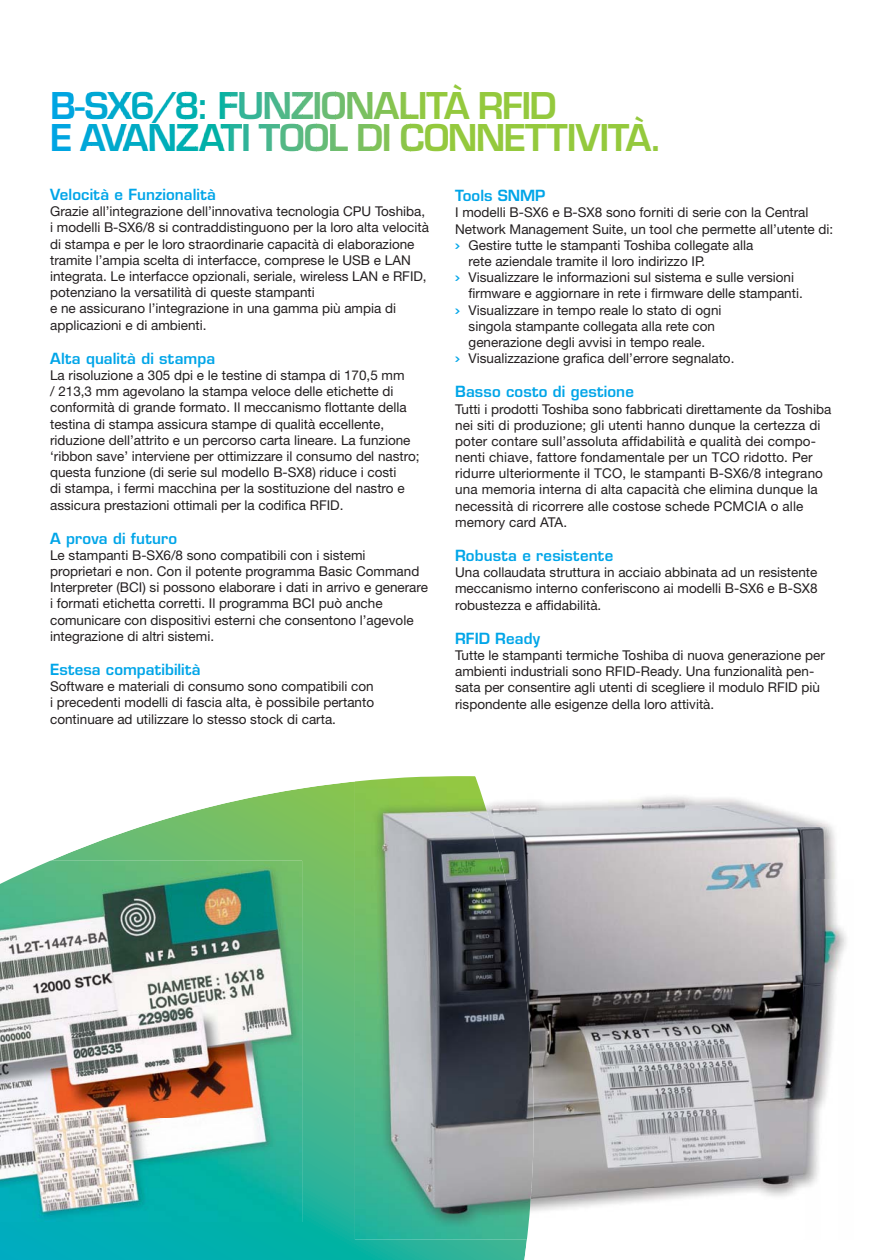
<style>
.page{position:relative;width:887px;height:1260px;background:#fff}
.page>*{position:absolute;margin:0;border:0;box-sizing:border-box;transform-origin:0 0}
.t1{font:600 36px/32.4px "Eurostile LT Std";letter-spacing:-.04em;color:#94c93d}
.t2{font:600 15px "Eurostile LT Std";letter-spacing:.01em;color:#00a5e8}
.t3{font:13.5px/16.2px "Helvetica Neue LT Std";color:#231f20}
.s1{color:#00a5e8}
.s2{color:#00a7dd}
.s3{color:#00a7d9}
.s4{color:#00a9d0}
.s5{color:#00abc3}
.s6{color:#00acbe}
.s7{color:#00aeb3}
.s8{color:#00b0aa}
.s9{color:#00b2a3}
.s10{color:#2bb39b}
.s11{color:#42b590}
.s12{color:#56b884}
.s13{color:#62ba7b}
.s14{color:#69bc74}
.s15{color:#74be68}
.s16{color:#81c256}
.s17{color:#8bc54a}
.s18{color:#91c842}
.s19{color:#93c83e}
.s20{color:#00a7da}
.s21{color:#00a9d1}
.s22{color:#00aaca}
.s23{color:#00b0ab}
.s24{color:#00b2a2}
.s25{color:#2fb399}
.s26{color:#3db593}
.s27{color:#53b886}
.s28{color:#5eba7d}
.s29{color:#6bbc72}
.s30{color:#7ac060}
.s31{color:#83c256}
.s32{color:#93c83f}
.s33{font-family:"Chevron";color:#00a5e8}
</style>
<div class="page">
<svg style="left:0;top:776px;width:527px;height:484px"></svg>
<img style="left:0;top:861px;width:302px;height:361px">
<img style="left:544px;top:827px;width:292px;height:52px">
<img style="left:544px;top:879px;width:302px;height:332px">
<img style="left:355px;top:777px;width:189px;height:462px">
<h1 class="t1" style="left:50px;top:92px;width:614px"><span class="s1">B</span><span class="s2">-</span><span class="s3">S</span><span class="s4">X</span><span class="s5">6</span><span class="s6">/</span><span class="s7">8</span><span class="s8">:</span> <span class="s9">F</span><span class="s10">U</span><span class="s11">N</span><span class="s12">Z</span><span class="s13">I</span><span class="s14">O</span><span class="s15">N</span><span class="s16">A</span><span class="s17">L</span><span class="s18">I</span><span class="s19">T</span>À RFID<br><span class="s1">E</span> <span class="s20">A</span><span class="s21">V</span><span class="s22">A</span><span class="s6">N</span><span class="s7">Z</span><span class="s23">A</span><span class="s24">T</span><span class="s25">I</span> <span class="s26">T</span><span class="s27">O</span><span class="s28">O</span><span class="s29">L</span> <span class="s30">D</span><span class="s31">I</span> <span class="s17">C</span><span class="s32">O</span>NNETTIVITÀ.</h1>
<p class="t2" style="left:50px;top:188px;width:167px">Velocità e Funzionalità</p>
<p class="t3" style="left:50px;top:204px;width:380px">Grazie all’integrazione dell’innovativa tecnologia CPU Toshiba, i modelli B-SX6/8 si contraddistinguono per la loro alta velocità di stampa e per le loro straordinarie capacità di elaborazione tramite l’ampia scelta di interfacce, comprese le USB e LAN integrata. Le interfacce opzionali, seriale, wireless LAN e RFID, potenziano la versatilità di queste stampanti<br>e ne assicurano l’integrazione in una gamma più ampia di applicazioni e di ambienti.</p>
<p class="t2" style="left:50px;top:352px;width:167px">Alta qualità di stampa</p>
<p class="t3" style="left:50px;top:368px;width:371px">La risoluzione a 305 dpi e le testine di stampa di 170,5 mm<br>/ 213,3 mm agevolano la stampa veloce delle etichette di conformità di grande formato. Il meccanismo flottante della testina di stampa assicura stampe di qualità eccellente, riduzione dell’attrito e un percorso carta lineare. La funzione ‘ribbon save’ interviene per ottimizzare il consumo del nastro; questa funzione (di serie sul modello B-SX8) riduce i costi<br>di stampa, i fermi macchina per la sostituzione del nastro e assicura prestazioni ottimali per la codifica RFID.</p>
<p class="t2" style="left:50px;top:532px;width:129px">A prova di futuro</p>
<p class="t3" style="left:50px;top:548px;width:379px">Le stampanti B-SX6/8 sono compatibili con i sistemi proprietari e non. Con il potente programma Basic Command Interpreter (BCI) si possono elaborare i dati in arrivo e generare i formati etichetta corretti. Il programma BCI può anche comunicare con dispositivi esterni che consentono l’agevole integrazione di altri sistemi.</p>
<p class="t2" style="left:50px;top:663px;width:152px">Estesa compatibilità</p>
<p class="t3" style="left:50px;top:679px;width:325px;text-align:justify">Software e materiali di consumo sono compatibili con i precedenti modelli di fascia alta, è possibile pertanto continuare ad utilizzare lo stesso stock di carta.</p>
<p class="t2" style="left:455px;top:190px;width:92px">Tools SNMP</p>
<p class="t3" style="left:455px;top:206px;width:380px">I modelli B-SX6 e B-SX8 sono forniti di serie con la Central<br>Network Management Suite, un tool che permette all’utente di:</p>
<p class="t3" style="left:468px;top:238px;width:286px;text-indent:-13px"><span class="s33">•</span> Gestire tutte le stampanti Toshiba collegate alla rete aziendale tramite il loro indirizzo IP.</p>
<p class="t3" style="left:468px;top:270px;width:336px;text-indent:-13px"><span class="s33">•</span> Visualizzare le informazioni sul sistema e sulle versioni firmware e aggiornare in rete i firmware delle stampanti.</p>
<p class="t3" style="left:455px;top:303px;width:268px;text-align:center"><span class="s33">•</span> Visualizzare in tempo reale lo stato di ogni singola stampante collegata alla rete con generazione degli avvisi in tempo reale.</p>
<p class="t3" style="left:455px;top:351px;width:281px"><span class="s33">•</span> Visualizzazione grafica dell’errore segnalato.</p>
<p class="t2" style="left:455px;top:386px;width:180px">Basso costo di gestione</p>
<p class="t3" style="left:455px;top:402px;width:378px">Tutti i prodotti Toshiba sono fabbricati direttamente da Toshiba nei siti di produzione; gli utenti hanno dunque la certezza di poter contare sull’assoluta affidabilità e qualità dei compo&shy;nenti chiave, fattore fondamentale per un TCO ridotto. Per ridurre ulteriormente il TCO, le stampanti B-SX6/8 integrano una memoria interna di alta capacità che elimina dunque la necessità di ricorrere alle costose schede PCMCIA o alle memory card ATA.</p>
<p class="t2" style="left:455px;top:549px;width:160px">Robusta e resistente</p>
<p class="t3" style="left:455px;top:565px;width:364px;text-align:justify">Una collaudata struttura in acciaio abbinata ad un resistente meccanismo interno conferiscono ai modelli B-SX6 e B-SX8 robustezza e affidabilità.</p>
<p class="t2" style="left:455px;top:632px;width:87px">RFID Ready</p>
<p class="t3" style="left:455px;top:648px;width:371px">Tutte le stampanti termiche Toshiba di nuova generazione per ambienti industriali sono RFID-Ready. Una funzionalità pen&shy;sata per consentire agli utenti di scegliere il modulo RFID più rispondente alle esigenze della loro attività.</p>
</div>
